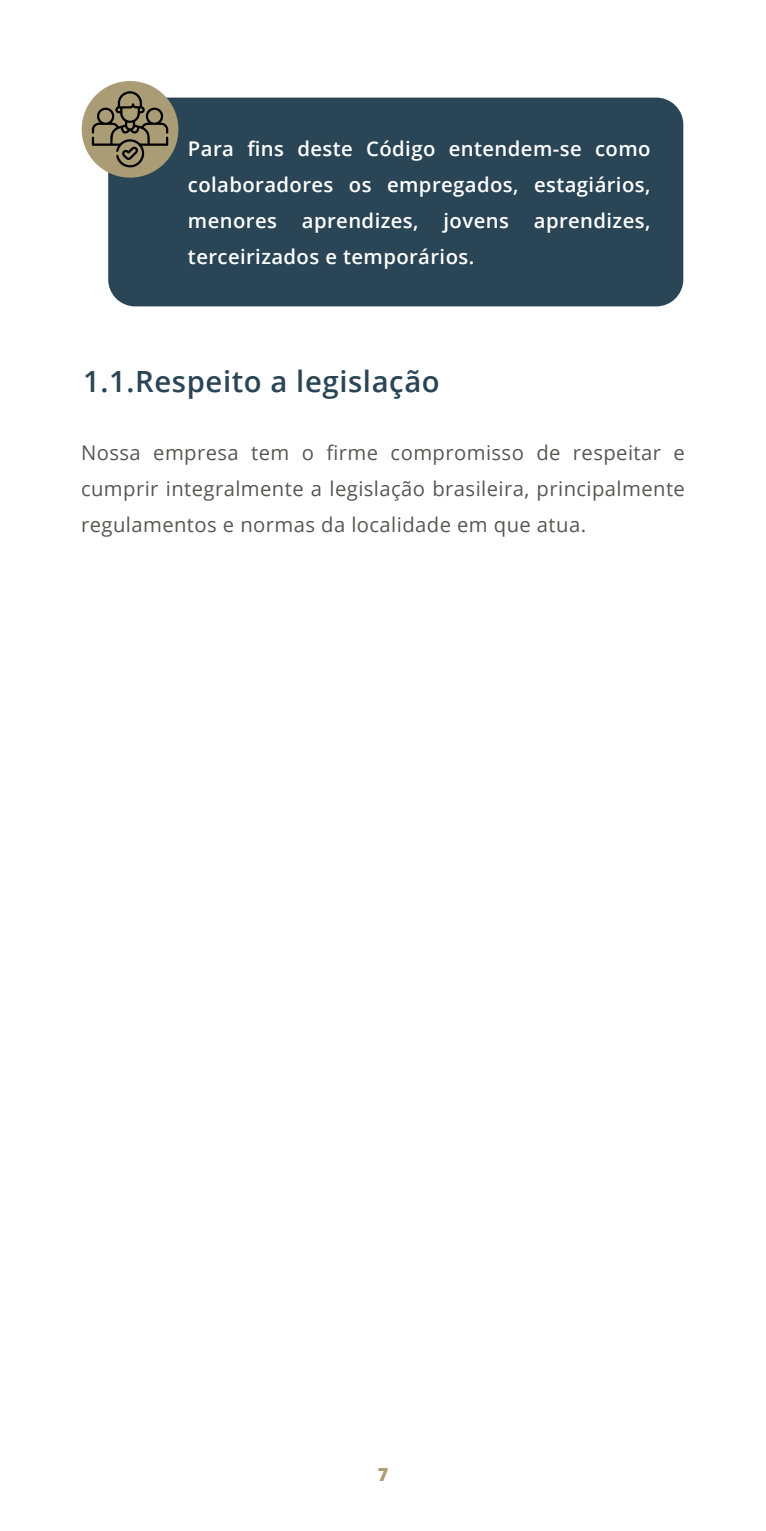
<style>
.page{position:relative;width:766px;height:1531px;background:#fff}
.page>*{position:absolute;margin:0;border:0;box-sizing:border-box;transform-origin:0 0}
.t1{font:600 29.25px "Open Sans";letter-spacing:.02em;color:#294556}
.t2{font:20.25px/36px "Open Sans";letter-spacing:.02em;color:#575756;text-align:justify}
.t3{font:600 20.25px/36px "Open Sans";letter-spacing:.02em;color:#fff;text-align:justify}
.t4{font:800 18px "Open Sans";color:#aa9c74}
</style>
<div class="page">
<div style="left:108px;top:98px;width:575px;height:208px;background:#294556;border-radius:27px"></div>
<div style="left:82px;top:81px;width:96px;height:97px;background:#aa9c74;border-radius:50%"></div>
<svg style="left:92px;top:91px;width:76px;height:78px"></svg>
<p class="t3" style="left:188px;top:130px;width:464px">Para fins deste Código entendem-se como colaboradores os empregados, estagiários, menores aprendizes, jovens aprendizes, terceirizados e temporários.</p>
<h1 class="t1" style="left:83px;top:362px;width:358px">1.1.Respeito a legislação</h1>
<p class="t2" style="left:81px;top:434px;width:605px">Nossa empresa tem o firme compromisso de respeitar e cumprir integralmente a legislação brasileira, principalmente regulamentos e normas da localidade em que atua.</p>
<p class="t4" style="left:377px;top:1461px;width:12px">7</p>
</div>
